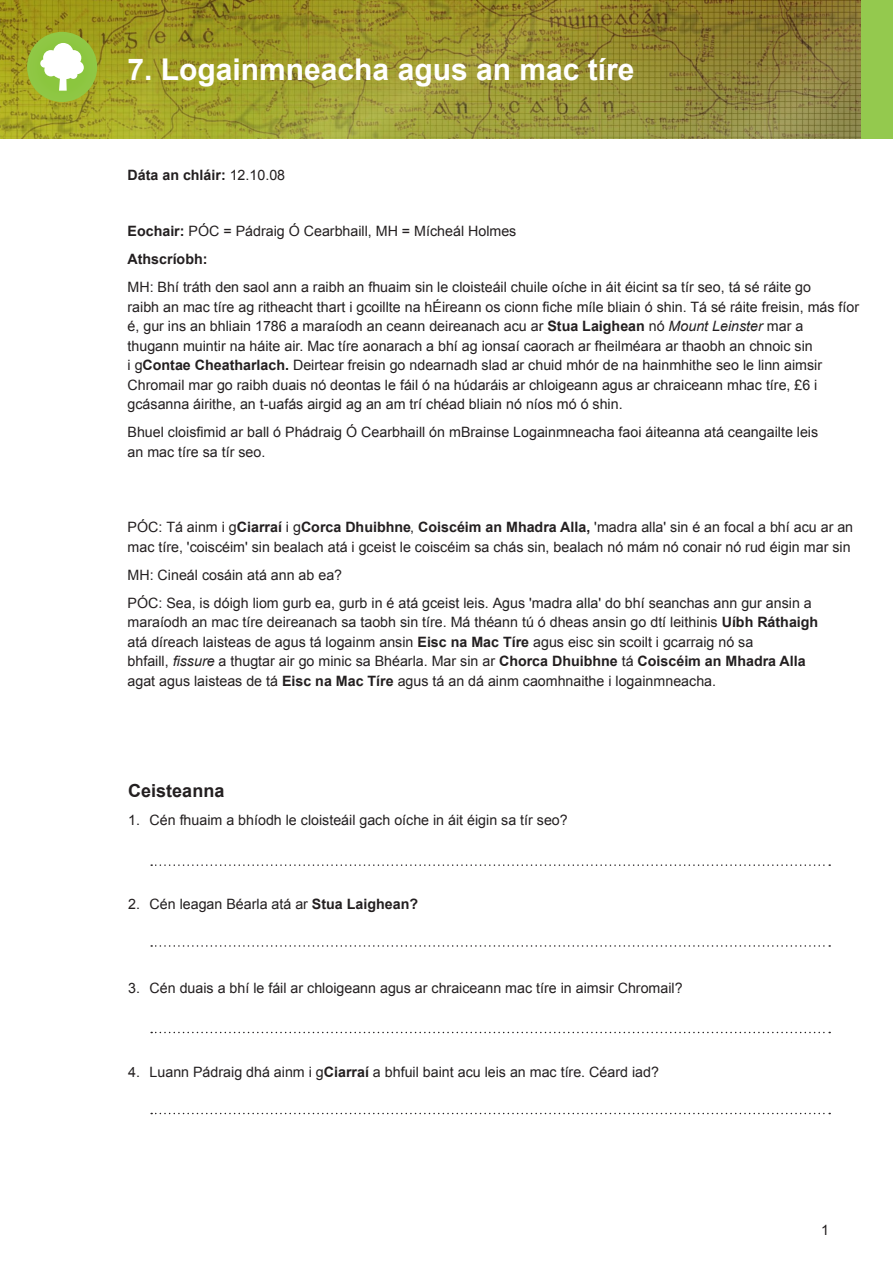
<style>
.page{position:relative;width:893px;height:1263px;background:#fff}
.page>*{position:absolute;margin:0;border:0;box-sizing:border-box;transform-origin:0 0}
.t1{font:700 30px "Arial";color:#fff}
.Subhead_Large{font:700 18px "Arial";color:#231f20}
.t2{font:14.25px/19.5px "Arial";color:#231f20}
.t3{font:14.25px "Arial";color:#231f20}
.t4{font:700 14.25px "Arial";color:#231f20}
.s1{font-weight:400}
.s2{font-weight:700}
.s3{font-style:inherit}
.s4{font-style:italic}
</style>
<div class="page">
<img style="left:0;top:0;width:861px;height:139px">
<div style="left:861px;top:0;width:32px;height:139px;background:#94c94e"></div>
<div style="left:27px;top:32px;width:70px;height:70px;background:#8fc744;border-radius:35px"></div>
<svg style="left:27px;top:32px;width:70px;height:59px"></svg>
<svg style="left:151px;top:864px;width:679px;height:2px"></svg>
<svg style="left:151px;top:945px;width:679px;height:2px"></svg>
<svg style="left:151px;top:1032px;width:679px;height:1px"></svg>
<svg style="left:151px;top:1113px;width:679px;height:1px"></svg>
<p class="t1" style="left:128px;top:50px;width:508px">7. Logainmneacha agus an mac tíre</p>
<p class="t4" style="left:128px;top:166px;width:159px">Dáta an chláir: <span class="s1">12.10.08</span></p>
<p class="t2" style="left:128px;top:222px;width:390px"><span class="s2">Eochair:</span> PÓC = Pádraig Ó Cearbhaill, MH = Mícheál Holmes</p>
<p class="t4" style="left:128px;top:250px;width:81px">Athscríobh:</p>
<p class="t2" style="left:128px;top:278px;width:733px">MH: Bhí tráth den saol ann a raibh an fhuaim sin le cloisteáil chuile oíche in áit éicint sa tír seo, tá sé ráite go<br>raibh an mac tíre <span class="s3">ag ritheacht</span> thart i gcoillte na hÉireann os cionn fiche míle bliain ó shin. Tá sé ráite freisin, más fíor é, gur ins an bhliain 1786 a maraíodh an ceann deireanach acu ar <span class="s2">Stua Laighean</span> nó <span class="s4">Mount Leinster</span> mar a<br>thugann muintir na háite air. Mac tíre aonarach a bhí ag ionsaí caorach ar fheilméara ar thaobh an chnoic sin<br>i g<span class="s2">Contae Cheatharlach.</span> Deirtear freisin go ndearnadh slad ar chuid mhór de na hainmhithe seo le linn aimsir Chromail mar go raibh duais nó deontas le fáil ó na húdaráis ar chloigeann agus ar chraiceann mhac tíre, £6 i gcásanna áirithe, an t-<span class="s3">u</span>afás airgid ag an am trí chéad bliain nó níos mó ó shin.</p>
<p class="t2" style="left:128px;top:423px;width:692px">Bhuel cloisfimid ar ball ó Phádraig Ó Cearbhaill ón mBrainse Logainmneacha faoi áiteanna atá ceangailte leis an mac tíre sa tír seo.</p>
<p class="t2" style="left:128px;top:518px;width:727px"><span class="s3">PÓC: Tá ainm i g</span><span class="s2">Ciarraí</span> <span class="s3">i</span> g<span class="s2">Corca Dhuibhne</span>, <span class="s2">Coiscéim an Mhadra Alla</span><span class="s2">,</span> <span class="s3">'</span>ma<span class="s3">dra alla' sin é an focal a bhí acu ar an mac tíre, 'coiscéim' sin</span> bealach atá i gceist le coiscéim sa chás sin, bealach nó mám nó conair nó rud éigin mar sin</p>
<p class="t2" style="left:128px;top:565px;width:216px">MH: Cineál cosáin atá ann ab ea?</p>
<p class="t2" style="left:128px;top:593px;width:692px">PÓC: Sea, is dóigh liom gurb ea, gurb in é atá gceist leis. <span class="s3">Agus 'm</span>adra alla<span class="s3">'</span> do bhí seanchas ann gur ansin a maraíodh an mac tíre deireanach sa taobh sin tíre. Má théann tú ó dheas ansin go dtí leithinis <span class="s2">Uíbh Ráthaigh </span>atá díreach la<span class="s3">i</span>steas d<span class="s3">e</span> agus tá logainm ansin <span class="s2">Eisc na Mac Tíre</span> agus eisc sin scoilt i gcarraig nó sa<br>bhf<span class="s3">aill</span>, <span class="s4">fissure</span> a thugtar air go minic sa Bhéarla. Mar sin ar <span class="s2">Chorca Dhuibhne</span> tá <span class="s2">Coiscéim an Mhadra Alla </span>agat agus la<span class="s3">i</span>steas d<span class="s3">e tá</span> <span class="s2">Eisc na Mac Tíre</span> agus <span class="s3">tá</span> an dá ainm caomhnaithe i <span class="s3">l</span>ogainmneacha.</p>
<p class="Subhead_Large" style="left:128px;top:779px;width:98px">Ceisteanna</p>
<p class="t3" style="left:128px;top:811px;width:441px"><span class="s3">1. C</span>én fhuaim a bhíodh le cloisteáil gach oíche in áit éigin sa tír seo<span class="s3">?</span></p>
<p class="t2" style="left:128px;top:895px;width:291px">2. Cén <span class="s3">leagan</span> Béarla atá ar <span class="s2">Stua Laighean?</span></p>
<p class="t2" style="left:128px;top:979px;width:556px">3. Cén duais a bhí le fáil ar chloigeann agus ar chraiceann mac tíre in aimsir Chromail?</p>
<p class="t2" style="left:128px;top:1063px;width:532px">4. Luann Pádraig dhá ainm i g<span class="s2">Ciarraí</span> a bhfuil baint acu leis an mac tíre<span class="s3">. C</span>éard iad?</p>
<p class="t2" style="left:821px;top:1220px;width:9px">1</p>
</div>
